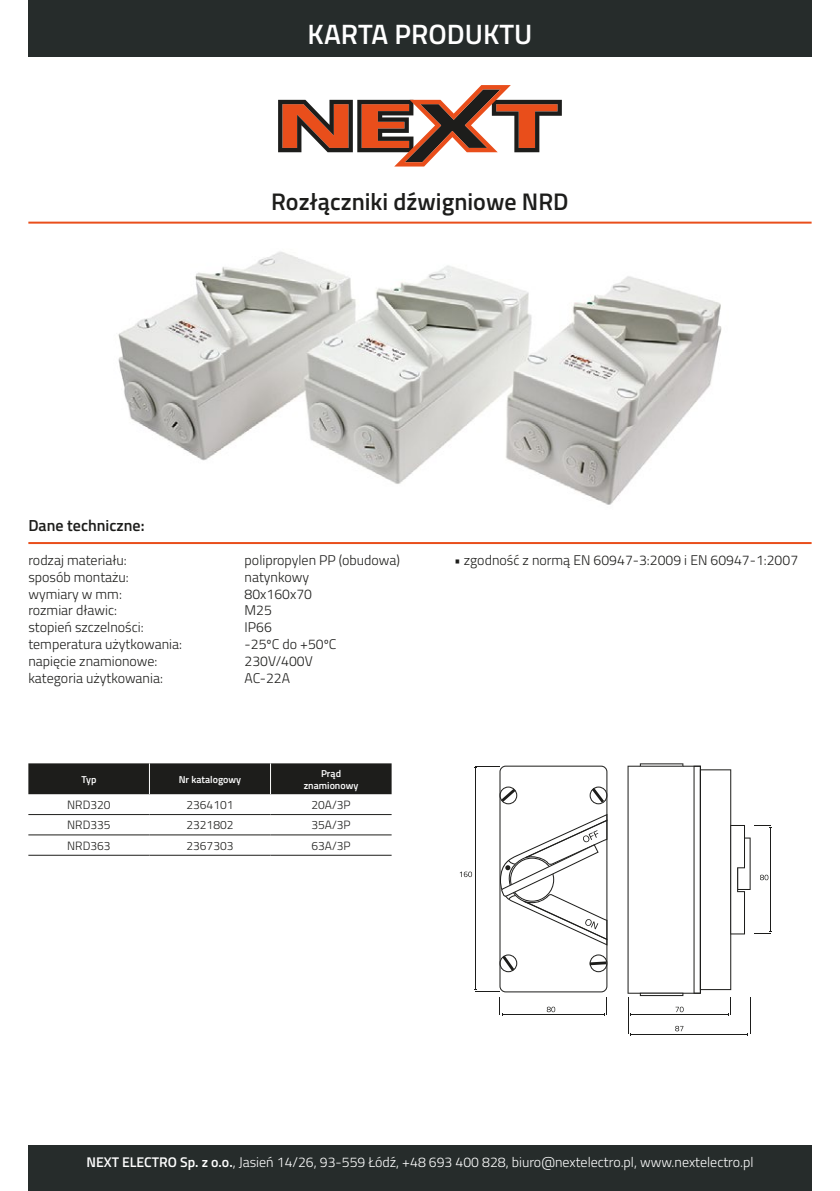
<style>
.page{position:relative;width:840px;height:1191px;background:#fff}
.page>*{position:absolute;margin:0;border:0;box-sizing:border-box;transform-origin:0 0}
.t1{font:600 28px "Titillium";color:#fff}
.t2{font:600 24px "Titillium";color:#1d1d1b}
.t3{font:600 16px "Titillium";color:#1d1d1b}
.t4{font:300 14px "Titillium";color:#1d1d1b}
.t5{font:300 14px "Titillium";color:#fff}
.t6{font:300 12px "Titillium";color:#1d1d1b}
.t7{font:600 10px/12px "Titillium";color:#fff;text-align:center}
.s1{font-weight:600}
</style>
<div class="page">
<div style="left:28px;top:0;width:783px;height:57px;background:#262c2b"></div>
<svg style="left:278px;top:85px;width:283px;height:81px"></svg>
<hr style="left:28px;top:222px;width:783px;height:2px;background:#e94e1b">
<hr style="left:28px;top:542px;width:783px;height:2px;background:#e94e1b">
<img style="left:118px;top:251px;width:604px;height:254px">
<div style="left:28px;top:763px;width:363px;height:31px;background:#1d1d1b"></div>
<hr style="left:149px;top:763px;width:1px;height:31px;background:#fff">
<hr style="left:270px;top:763px;width:1px;height:31px;background:#fff">
<hr style="left:28px;top:814px;width:121px;height:1px;background:#1d1d1b">
<hr style="left:149px;top:814px;width:121px;height:1px;background:#1d1d1b">
<hr style="left:270px;top:814px;width:121px;height:1px;background:#1d1d1b">
<hr style="left:28px;top:834px;width:121px;height:1px;background:#1d1d1b">
<hr style="left:149px;top:834px;width:121px;height:1px;background:#1d1d1b">
<hr style="left:270px;top:834px;width:121px;height:1px;background:#1d1d1b">
<hr style="left:28px;top:855px;width:121px;height:1px;background:#1d1d1b">
<hr style="left:149px;top:855px;width:121px;height:1px;background:#1d1d1b">
<hr style="left:270px;top:855px;width:121px;height:1px;background:#1d1d1b">
<hr style="left:627px;top:997px;width:1px;height:37px;background:#1d1d1b">
<hr style="left:749px;top:997px;width:1px;height:37px;background:#1d1d1b">
<hr style="left:630px;top:1034px;width:117px;height:1px;background:#1d1d1b">
<svg style="left:675px;top:1025px;width:8px;height:6px"></svg>
<svg style="left:459px;top:765px;width:148px;height:251px"></svg>
<svg style="left:627px;top:765px;width:144px;height:251px"></svg>
<hr style="left:639px;top:763px;width:44px;height:3px;background:#1d1d1b">
<svg style="left:639px;top:992px;width:44px;height:4px"></svg>
<hr style="left:640px;top:993px;width:42px;height:2px;background:#1d1d1b">
<div style="left:28px;top:1145px;width:783px;height:46px;background:#262c2b"></div>
<h1 class="t1" style="left:307px;top:13px;width:226px">KARTA PRODUKTU</h1>
<h2 class="t2" style="left:271px;top:184px;width:299px">Rozłączniki dźwigniowe NRD</h2>
<p class="t3" style="left:28px;top:514px;width:118px">Dane techniczne:</p>
<p class="t4" style="left:28px;top:550px;width:100px">rodzaj materiału:</p>
<p class="t4" style="left:244px;top:550px;width:157px">polipropylen PP (obudowa)</p>
<p class="t4" style="left:28px;top:566px;width:102px">sposób montażu:</p>
<p class="t4" style="left:244px;top:566px;width:66px">natynkowy</p>
<p class="t4" style="left:28px;top:583px;width:95px">wymiary w mm:</p>
<p class="t4" style="left:244px;top:583px;width:69px">80x160x70</p>
<p class="t4" style="left:28px;top:600px;width:90px">rozmiar dławic:</p>
<p class="t4" style="left:244px;top:600px;width:29px">M25</p>
<p class="t4" style="left:28px;top:617px;width:117px">stopień szczelności:</p>
<p class="t4" style="left:244px;top:617px;width:29px">IP66</p>
<p class="t4" style="left:28px;top:634px;width:155px">temperatura użytkowania:</p>
<p class="t4" style="left:244px;top:634px;width:93px">-25ºC do +50ºC</p>
<p class="t4" style="left:28px;top:650px;width:130px">napięcie znamionowe:</p>
<p class="t4" style="left:244px;top:650px;width:70px">230V/400V</p>
<p class="t4" style="left:28px;top:667px;width:136px">kategoria użytkowania:</p>
<p class="t4" style="left:244px;top:667px;width:47px">AC-22A</p>
<p class="t7" style="left:81px;top:772px;width:16px">Typ</p>
<p class="t7" style="left:179px;top:772px;width:64px">Nr katalogowy</p>
<p class="t7" style="left:303px;top:766px;width:56px">Prąd znamionowy</p>
<p class="t6" style="left:67px;top:796px;width:45px">NRD320</p>
<p class="t6" style="left:186px;top:796px;width:49px">2364101</p>
<p class="t6" style="left:311px;top:796px;width:41px">20A/3P</p>
<p class="t6" style="left:67px;top:816px;width:45px">NRD335</p>
<p class="t6" style="left:186px;top:816px;width:49px">2321802</p>
<p class="t6" style="left:311px;top:816px;width:41px">35A/3P</p>
<p class="t6" style="left:67px;top:836px;width:45px">NRD363</p>
<p class="t6" style="left:186px;top:836px;width:49px">2367303</p>
<p class="t6" style="left:311px;top:836px;width:41px">63A/3P</p>
<p class="t4" style="left:454px;top:550px;width:345px">• zgodność z normą EN 60947-3:2009 i EN 60947-1:2007</p>
<p class="t5" style="left:86px;top:1152px;width:668px"><span class="s1">NEXT ELECTRO Sp. z o.o.</span>, Jasień 14/26, 93-559 Łódź, +48 693 400 828, biuro@nextelectro.pl, www.nextelectro.pl</p>
</div>
